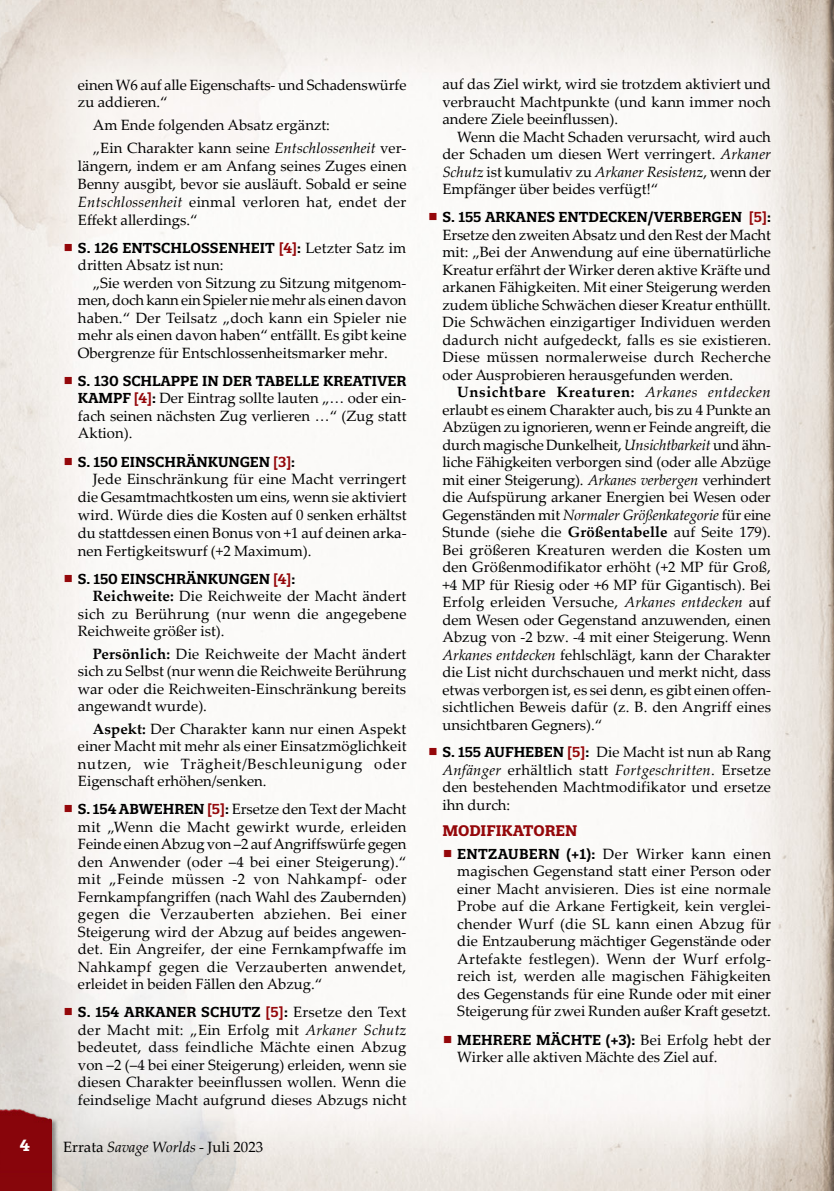
<style>
.page{position:relative;width:834px;height:1191px;background:#fff}
.page>*{position:absolute;margin:0;border:0;box-sizing:border-box;transform-origin:0 0}
.t1{font:700 15.75px "Quatro Slab";color:#fff}
.t2{font:14.88px/17.5px "Palatino Linotype";color:#000;text-align:justify}
.t3{font:700 14.88px "Quatro Slab";color:#94070a}
.t4{font:600 14px "Quatro Slab";color:#000}
.s1{font-style:italic}
.s2{color:#94070a}
.s3{font-family:"Palatino Linotype";font-weight:400;font-size:14.88px}
.s4{font-family:"Quatro Slab";font-weight:600;font-size:14px}
.s5{font-family:"Quatro Slab";font-weight:600;font-size:14px;color:#94070a}
.s6{font-weight:700}
</style>
<div class="page">
<img style="left:0;top:0;width:833px;height:1191px">
<div style="left:0;top:1102px;width:58px;height:89px;background:#000;opacity:.35"></div>
<img style="left:0;top:1102px;width:52px;height:89px">
<svg style="left:65px;top:243px;width:7px;height:8px"></svg>
<svg style="left:65px;top:376px;width:7px;height:8px"></svg>
<svg style="left:65px;top:457px;width:7px;height:8px"></svg>
<svg style="left:65px;top:575px;width:7px;height:7px"></svg>
<svg style="left:65px;top:805px;width:7px;height:7px"></svg>
<svg style="left:65px;top:1008px;width:7px;height:7px"></svg>
<svg style="left:429px;top:213px;width:7px;height:7px"></svg>
<svg style="left:429px;top:748px;width:7px;height:7px"></svg>
<svg style="left:444px;top:850px;width:7px;height:7px"></svg>
<svg style="left:444px;top:1035px;width:7px;height:7px"></svg>
<p class="t2" style="left:78px;top:75px;width:330px">einen W6 auf alle Eigenschafts- und Schadenswürfe zu addieren.“</p>
<p class="t2" style="left:93px;top:113px;width:315px;line-height:22.8px">Am Ende folgenden Absatz ergänzt:<br>„Ein Charakter kann seine <span class="s1">Entschlossenheit</span> ver-</p>
<p class="t2" style="left:78px;top:156px;width:330px">längern, indem er am Anfang seines Zuges einen Benny ausgibt, bevor sie ausläuft. Sobald er seine <span class="s1">Entschlossenheit</span> einmal verloren hat, endet der Effekt allerdings.“</p>
<p class="t4" style="left:78px;top:239px;width:330px">S. 126 ENTSCHLOSSENHEIT <span class="s2">[4]</span>: <span class="s3">Letzter Satz im</span></p>
<p class="t2" style="left:78px;top:256px;width:147px">dritten Absatz ist nun:</p>
<p class="t2" style="left:93px;top:273px;width:315px">„Sie werden von Sitzung zu Sitzung mitgenom-</p>
<p class="t2" style="left:78px;top:291px;width:330px">men, doch kann ein Spieler nie mehr als einen davon</p>
<p class="t2" style="left:78px;top:308px;width:330px">haben.“ Der Teilsatz „doch kann ein Spieler nie</p>
<p class="t2" style="left:78px;top:326px;width:330px">mehr als einen davon haben“ entfällt. Es gibt keine</p>
<p class="t2" style="left:78px;top:343px;width:311px">Obergrenze für Entschlossenheitsmarker mehr.</p>
<p class="t4" style="left:78px;top:372px;width:330px">S. 130 SCHLAPPE IN DER TABELLE KREATIVER</p>
<p class="t2" style="left:78px;top:389px;width:330px"><span class="s4">KAMPF</span> <span class="s5">[4]</span><span class="s4">:</span> Der Eintrag sollte lauten „… oder ein&shy;fach seinen nächsten Zug verlieren …“ (Zug statt Aktion).</p>
<p class="t4" style="left:78px;top:453px;width:219px">S. 150 EINSCHRÄNKUNGEN <span class="s2">[3]</span>:</p>
<p class="t2" style="left:78px;top:470px;width:330px;text-indent:15px">Jede Einschränkung für eine Macht verringert die Gesamtmachtkosten um eins, wenn sie aktiviert wird. Würde dies die Kosten auf 0 senken erhältst du stattdessen einen Bonus von +1 auf deinen arka&shy;nen Fertigkeitswurf (+2 Maximum).</p>
<p class="t4" style="left:78px;top:570px;width:219px">S. 150 EINSCHRÄNKUNGEN <span class="s2">[4]</span>:</p>
<p class="t2" style="left:78px;top:587px;width:330px;text-indent:15px"><span class="s6">Reichweite:</span> Die Reichweite der Macht ändert sich zu Berührung (nur wenn die angegebene Reichweite größer ist).</p>
<p class="t2" style="left:78px;top:644px;width:330px;text-indent:15px"><span class="s6">Persönlich:</span> Die Reichweite der Macht ändert sich zu Selbst (nur wenn die Reichweite Berührung war oder die Reichweiten-Einschränkung bereits angewandt wurde).</p>
<p class="t2" style="left:78px;top:719px;width:330px;text-indent:15px"><span class="s6">Aspekt:</span> Der Charakter kann nur einen Aspekt einer Macht mit mehr als einer Einsatzmöglichkeit nutzen, wie Trägheit/Beschleunigung oder Eigenschaft erhöhen/senken.</p>
<p class="t2" style="left:78px;top:799px;width:330px"><span class="s4">S. 154 ABWEHREN</span> <span class="s5">[5]</span><span class="s4">:</span> Ersetze den Text der Macht mit „Wenn die Macht gewirkt wurde, erleiden Feinde einen Abzug von –2 auf Angriffswürfe gegen den Anwender (oder –4 bei einer Steigerung).“ mit „Feinde müssen -2 von Nahkampf- oder Fernkampfangriffen (nach Wahl des Zaubernden) gegen die Verzauberten abziehen. Bei einer Steigerung wird der Abzug auf beides angewen&shy;det. Ein Angreifer, der eine Fernkampfwaffe im Nahkampf gegen die Verzauberten anwendet, erleidet in beiden Fällen den Abzug.“</p>
<p class="t4" style="left:78px;top:1003px;width:330px">S. 154 ARKANER SCHUTZ <span class="s2">[5]</span>: <span class="s3">Ersetze den Text</span></p>
<p class="t2" style="left:78px;top:1020px;width:330px">der Macht mit: „Ein Erfolg mit <span class="s1">Arkaner Schutz </span>bedeutet, dass feindliche Mächte einen Abzug von –2 (–4 bei einer Steigerung) erleiden, wenn sie diesen Charakter beeinflussen wollen. Wenn die feindselige Macht aufgrund dieses Abzugs nicht</p>
<p class="t1" style="left:20px;top:1135px;width:12px">4</p>
<p class="t2" style="left:63px;top:1137px;width:202px">Errata <span class="s1">Savage Worlds</span> - Juli 2023</p>
<p class="t2" style="left:442px;top:75px;width:330px">auf das Ziel wirkt, wird sie trotzdem aktiviert und verbraucht Machtpunkte (und kann immer noch andere Ziele beeinflussen).</p>
<p class="t2" style="left:442px;top:127px;width:330px;text-indent:15px">Wenn die Macht Schaden verursacht, wird auch der Schaden um diesen Wert verringert. <span class="s1">Arkaner Schutz</span> ist kumulativ zu <span class="s1">Arkaner Resistenz</span>, wenn der Empfänger über beides verfügt!“</p>
<p class="t4" style="left:442px;top:208px;width:330px">S. 155 ARKANES ENTDECKEN/VERBERGEN <span class="s2">[5]</span>:</p>
<p class="t2" style="left:442px;top:225px;width:330px">Ersetze den zweiten Absatz und den Rest der Macht mit: „Bei der Anwendung auf eine übernatürliche Kreatur erfährt der Wirker deren aktive Kräfte und arkanen Fähigkeiten. Mit einer Steigerung werden zudem übliche Schwächen dieser Kreatur enthüllt.<br>Die Schwächen einzigartiger Individuen werden dadurch nicht aufgedeckt, falls es sie existieren.<br>Diese müssen normalerweise durch Recherche oder Ausprobieren herausgefunden werden.</p>
<p class="t2" style="left:442px;top:383px;width:330px;text-indent:15px"><span class="s6">Unsichtbare Kreaturen:</span> <span class="s1">Arkanes entdecken </span>erlaubt es einem Charakter auch, bis zu 4 Punkte an Abzügen zu ignorieren, wenn er Feinde angreift, die durch magische Dunkelheit, <span class="s1">Unsichtbarkeit</span> und ähn&shy;liche Fähigkeiten verborgen sind (oder alle Abzüge mit einer Steigerung). <span class="s1">Arkanes verbergen</span> verhindert die Aufspürung arkaner Energien bei Wesen oder Gegenständen mit <span class="s1">Normaler Größenkategorie</span> für eine Stunde (siehe die <span class="s6">Größentabelle</span> auf Seite 179).<br>Bei größeren Kreaturen werden die Kosten um den Größenmodifikator erhöht (+2 MP für Groß, +4 MP für Riesig oder +6 MP für Gigantisch). Bei Erfolg erleiden Versuche, <span class="s1">Arkanes entdecken</span> auf dem Wesen oder Gegenstand anzuwenden, einen Abzug von -2 bzw. -4 mit einer Steigerung. Wenn <span class="s1">Arkanes entdecken</span> fehlschlägt, kann der Charakter die List nicht durchschauen und merkt nicht, dass etwas verborgen ist, es sei denn, es gibt einen offen&shy;sichtlichen Beweis dafür (z. B. den Angriff eines unsichtbaren Gegners).“</p>
<p class="t2" style="left:442px;top:743px;width:330px"><span class="s4">S. 155 AUFHEBEN</span> <span class="s5">[5]</span><span class="s4">:</span> Die Macht ist nun ab Rang <span class="s1">Anfänger</span> erhältlich statt <span class="s1">Fortgeschritten</span>. Ersetze den bestehenden Machtmodifikator und ersetze ihn durch:</p>
<p class="t3" style="left:442px;top:821px;width:136px">MODIFIKATOREN</p>
<p class="t2" style="left:457px;top:844px;width:315px"><span class="s4">ENTZAUBERN (+1):</span> Der Wirker kann einen magischen Gegenstand statt einer Person oder einer Macht anvisieren. Dies ist eine normale Probe auf die Arkane Fertigkeit, kein verglei&shy;chender Wurf (die SL kann einen Abzug für die Entzauberung mächtiger Gegenstände oder Artefakte festlegen). Wenn der Wurf erfolg&shy;reich ist, werden alle magischen Fähigkeiten des Gegenstands für eine Runde oder mit einer Steigerung für zwei Runden außer Kraft gesetzt.</p>
<p class="t4" style="left:457px;top:1030px;width:315px">MEHRERE MÄCHTE (+3): <span class="s3">Bei Erfolg hebt der</span></p>
<p class="t2" style="left:457px;top:1047px;width:262px">Wirker alle aktiven Mächte des Ziel auf.</p>
</div>
